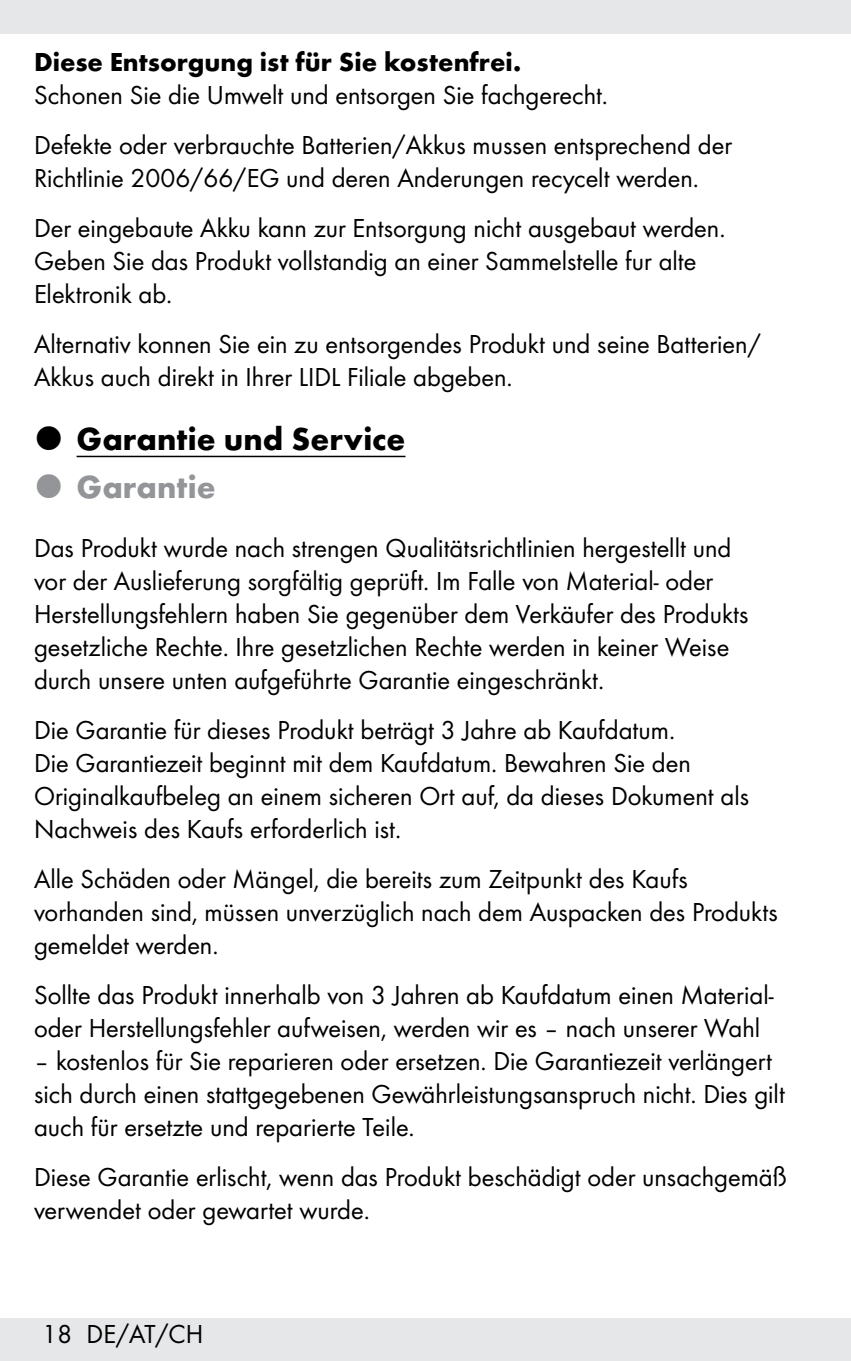
<style>
.page{position:relative;width:851px;height:1361px;background:#fff}
.page>*{position:absolute;margin:0;border:0;box-sizing:border-box;transform-origin:0 0}
.t1{font:700 33px "Futura";color:#000}
.t2{font:700 33px "Futura";color:#939598}
.t3{font:27px/33px "Futura Boo";color:#000}
.t4{font:700 27px "Futura";color:#000}
</style>
<div class="page">
<div style="left:0;top:1318px;width:850px;height:43px;background:#e6e7e8"></div>
<div style="left:0;top:0;width:850px;height:34px;background:#e6e7e8"></div>
<hr style="left:77px;top:456px;width:328px;height:1px;background:#000">
<p class="t4" style="left:34px;top:42px;width:488px">Diese Entsorgung ist für Sie kostenfrei.</p>
<p class="t3" style="left:34px;top:68px;width:699px;line-height:50.1px">Schonen Sie die Umwelt und entsorgen Sie fachgerecht.<br>Defekte oder verbrauchte Batterien/Akkus mussen entsprechend der</p>
<p class="t3" style="left:34px;top:151px;width:693px;line-height:50.1px">Richtlinie 2006/66/EG und deren Anderungen recycelt werden.<br>Der eingebaute Akku kann zur Entsorgung nicht ausgebaut werden.</p>
<p class="t3" style="left:34px;top:243px;width:663px">Geben Sie das Produkt vollstandig an einer Sammelstelle fur alte<br>Elektronik ab.</p>
<p class="t3" style="left:34px;top:326px;width:728px">Alternativ konnen Sie ein zu entsorgendes Produkt und seine Batterien/<br>Akkus auch direkt in Ihrer LIDL Filiale abgeben.</p>
<p class="t1" style="left:77px;top:415px;width:330px">Garantie und Service</p>
<p class="t2" style="left:77px;top:463px;width:140px">Garantie</p>
<p class="t3" style="left:34px;top:529px;width:716px">Das Produkt wurde nach strengen Qualitätsrichtlinien hergestellt und vor der Auslieferung sorgfältig geprüft. Im Falle von Material- oder Herstellungsfehlern haben Sie gegenüber dem Verkäufer des Produkts gesetzliche Rechte. Ihre gesetzlichen Rechte werden in keiner Weise durch unsere unten aufgeführte Garantie eingeschränkt.</p>
<p class="t3" style="left:34px;top:711px;width:716px">Die Garantie für dieses Produkt beträgt 3 Jahre ab Kaufdatum.<br>Die Garantiezeit beginnt mit dem Kaufdatum. Bewahren Sie den Originalkaufbeleg an einem sicheren Ort auf, da dieses Dokument als Nachweis des Kaufs erforderlich ist.</p>
<p class="t3" style="left:34px;top:860px;width:745px">Alle Schäden oder Mängel, die bereits zum Zeitpunkt des Kaufs vorhanden sind, müssen unverzüglich nach dem Auspacken des Produkts gemeldet werden.</p>
<p class="t3" style="left:34px;top:976px;width:741px">Sollte das Produkt innerhalb von 3 Jahren ab Kaufdatum einen Material&shy;oder Herstellungsfehler aufweisen, werden wir es – nach unserer Wahl</p>
<p class="t3" style="left:34px;top:1042px;width:752px">– kostenlos für Sie reparieren oder ersetzen. Die Garantiezeit verlängert sich durch einen stattgegebenen Gewährleistungsanspruch nicht. Dies gilt auch für ersetzte und reparierte Teile.</p>
<p class="t3" style="left:34px;top:1158px;width:754px">Diese Garantie erlischt, wenn das Produkt beschädigt oder unsachgemäß verwendet oder gewartet wurde.</p>
<p class="t3" style="left:42px;top:1316px;width:163px">18 DE/AT/CH</p>
</div>
